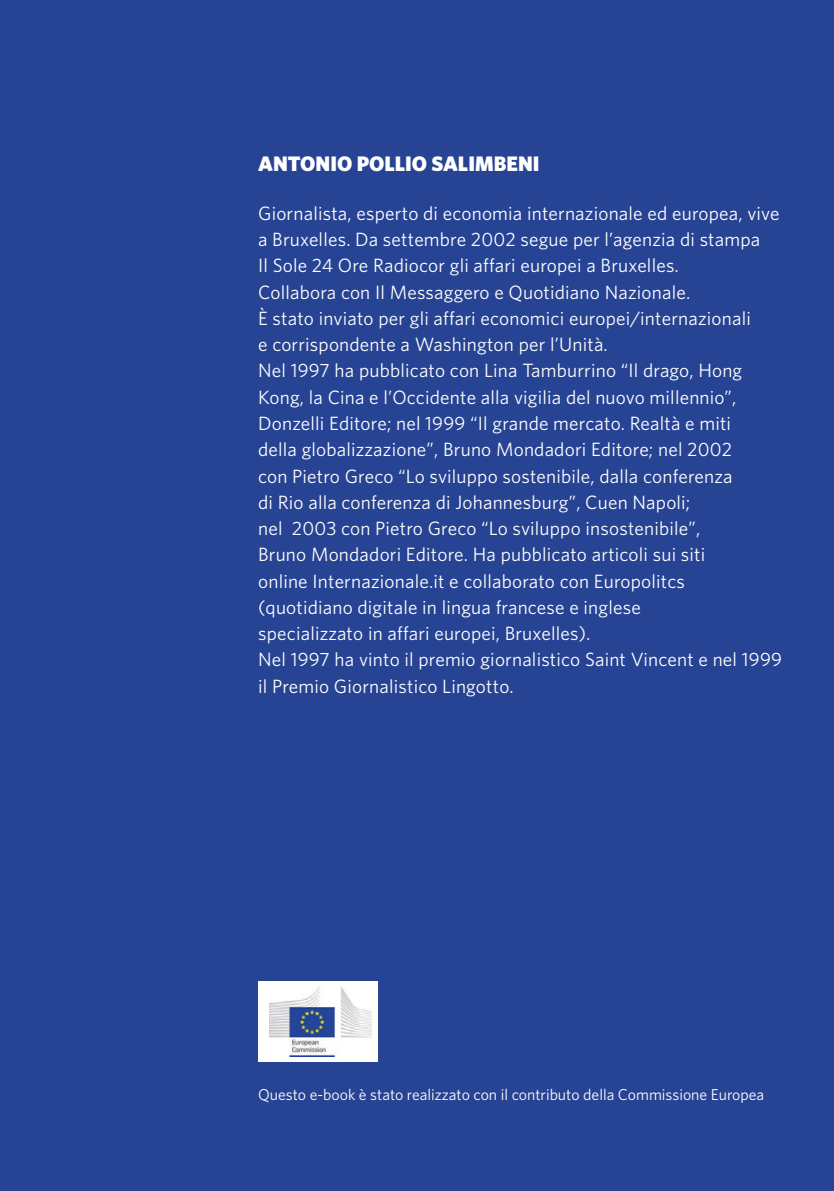
<style>
.page{position:relative;width:834px;height:1191px;background:#fff}
.page>*{position:absolute;margin:0;border:0;box-sizing:border-box;transform-origin:0 0}
.t1{font:900 21px "Whitney";color:#fff}
.t2{font:19.25px/26.2px "Whitney";letter-spacing:.01em;color:#fff}
.t3{font:15.75px "Whitney";color:#fff}
</style>
<div class="page">
<div style="left:0;top:0;width:833px;height:1191px;background:#274393"></div>
<div style="left:258px;top:981px;width:120px;height:81px;background:#fff"></div>
<img style="left:269px;top:986px;width:102px;height:70px">
<p class="t1" style="left:258px;top:156px;width:283px">ANTONIO POLLIO SALIMBENI</p>
<p class="t2" style="left:258px;top:201px;width:525px">Giornalista, esperto di economia internazionale ed europea, vive a Bruxelles. Da settembre 2002 segue per l’agenzia di stampa<br>Il Sole 24 Ore Radiocor gli affari europei a Bruxelles.<br>Collabora con Il Messaggero e Quotidiano Nazionale.<br>È stato inviato per gli affari economici europei/internazionali<br>e corrispondente a Washington per l’Unità.<br>Nel 1997 ha pubblicato con Lina Tamburrino “Il drago, Hong Kong, la Cina e l’Occidente alla vigilia del nuovo millennio”, Donzelli Editore; nel 1999 “Il grande mercato. Realtà e miti<br>della globalizzazione”, Bruno Mondadori Editore; nel 2002<br>con Pietro Greco “Lo sviluppo sostenibile, dalla conferenza<br>di Rio alla conferenza di Johannesburg”, Cuen Napoli;<br>nel 2003 con Pietro Greco “Lo sviluppo insostenibile”,<br>Bruno Mondadori Editore. Ha pubblicato articoli sui siti<br>online Internazionale.it e collaborato con Europolitcs (quotidiano digitale in lingua francese e inglese<br>specializzato in affari europei, Bruxelles).<br>Nel 1997 ha vinto il premio giornalistico Saint Vincent e nel 1999 il Premio Giornalistico Lingotto.</p>
<p class="t3" style="left:258px;top:1088px;width:507px">Questo e-book è stato realizzato con il contributo della Commissione Europea</p>
</div>
